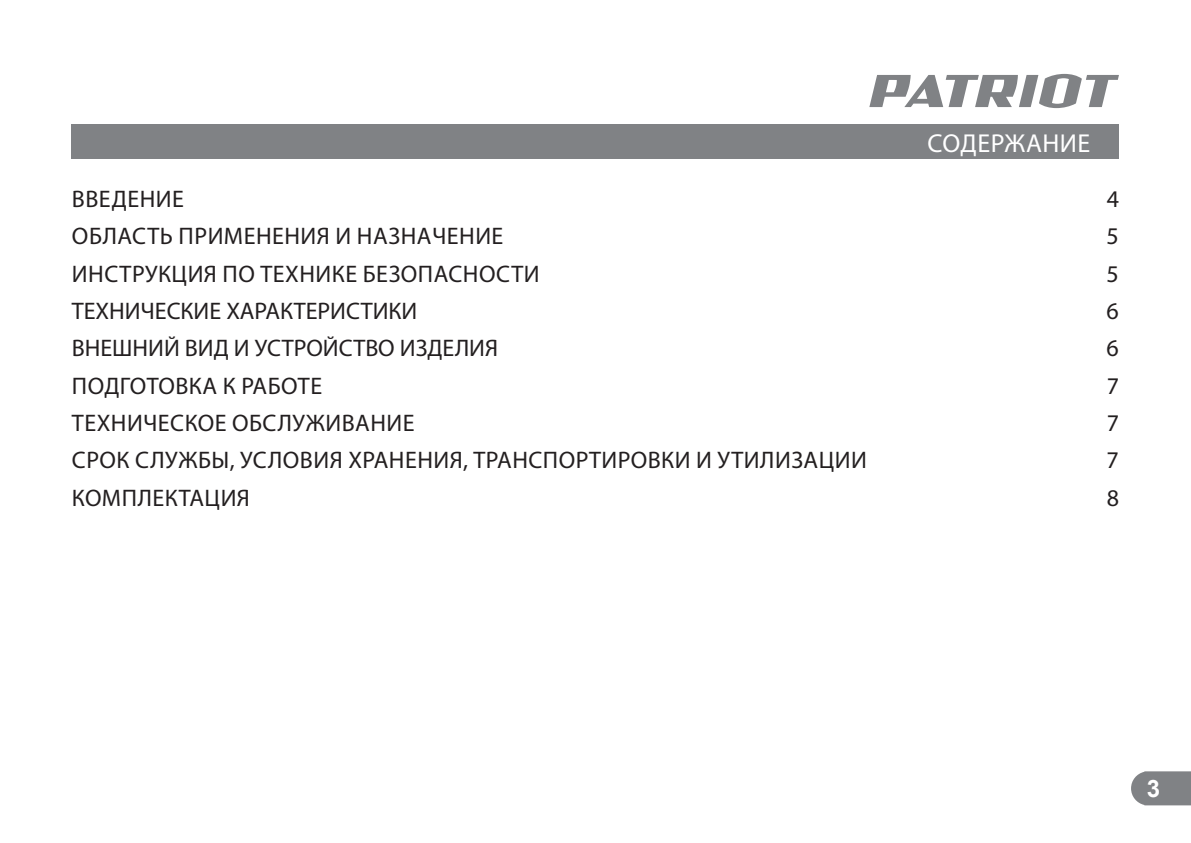
<style>
.page{position:relative;width:1191px;height:843px;background:#fff}
.page>*{position:absolute;margin:0;border:0;box-sizing:border-box;transform-origin:0 0}
.t1{font:26px "Myriad Pro";letter-spacing:.02em;color:#fff}
.t2{font:24px "Myriad Pro";letter-spacing:.02em;color:#231f20}
.t3{font:24px "Myriad Pro";color:#231f20}
.t4{font:700 24px "Arial";color:#fff}
</style>
<div class="page">
<svg style="left:1131px;top:771px;width:59px;height:34px;background:#888a8d"></svg>
<svg style="left:869px;top:74px;width:249px;height:34px"></svg>
<div style="left:72px;top:125px;width:1046px;height:34px;background:#808285"></div>
<p class="t1" style="left:927px;top:130px;width:164px">СОДЕРЖАНИЕ</p>
<p class="t2" style="left:72px;top:187px;width:113px">ВВЕДЕНИЕ</p>
<p class="t2" style="left:1106px;top:187px;width:14px">4</p>
<p class="t2" style="left:72px;top:225px;width:433px">ОБЛАСТЬ ПРИМЕНЕНИЯ И НАЗНАЧЕНИЕ</p>
<p class="t2" style="left:1106px;top:225px;width:14px">5</p>
<p class="t2" style="left:72px;top:262px;width:469px">ИНСТРУКЦИЯ ПО ТЕХНИКЕ БЕЗОПАСНОСТИ</p>
<p class="t2" style="left:1106px;top:262px;width:14px">5</p>
<p class="t3" style="left:72px;top:299px;width:347px">ТЕХНИЧЕСКИЕ ХАРАКТЕРИСТИКИ</p>
<p class="t2" style="left:1106px;top:299px;width:14px">6</p>
<p class="t3" style="left:72px;top:337px;width:428px">ВНЕШНИЙ ВИД И УСТРОЙСТВО ИЗДЕЛИЯ</p>
<p class="t2" style="left:1106px;top:337px;width:14px">6</p>
<p class="t2" style="left:72px;top:374px;width:252px">ПОДГОТОВКА К РАБОТЕ</p>
<p class="t2" style="left:1106px;top:374px;width:14px">7</p>
<p class="t2" style="left:72px;top:411px;width:344px">ТЕХНИЧЕСКОЕ ОБСЛУЖИВАНИЕ</p>
<p class="t2" style="left:1106px;top:411px;width:14px">7</p>
<p class="t2" style="left:72px;top:449px;width:796px">СРОК СЛУЖБЫ, УСЛОВИЯ ХРАНЕНИЯ, ТРАНСПОРТИРОВКИ И УТИЛИЗАЦИИ</p>
<p class="t2" style="left:1106px;top:449px;width:14px">7</p>
<p class="t2" style="left:72px;top:486px;width:179px">КОМПЛЕКТАЦИЯ</p>
<p class="t2" style="left:1106px;top:486px;width:14px">8</p>
<p class="t4" style="left:1146px;top:775px;width:15px">3</p>
</div>
